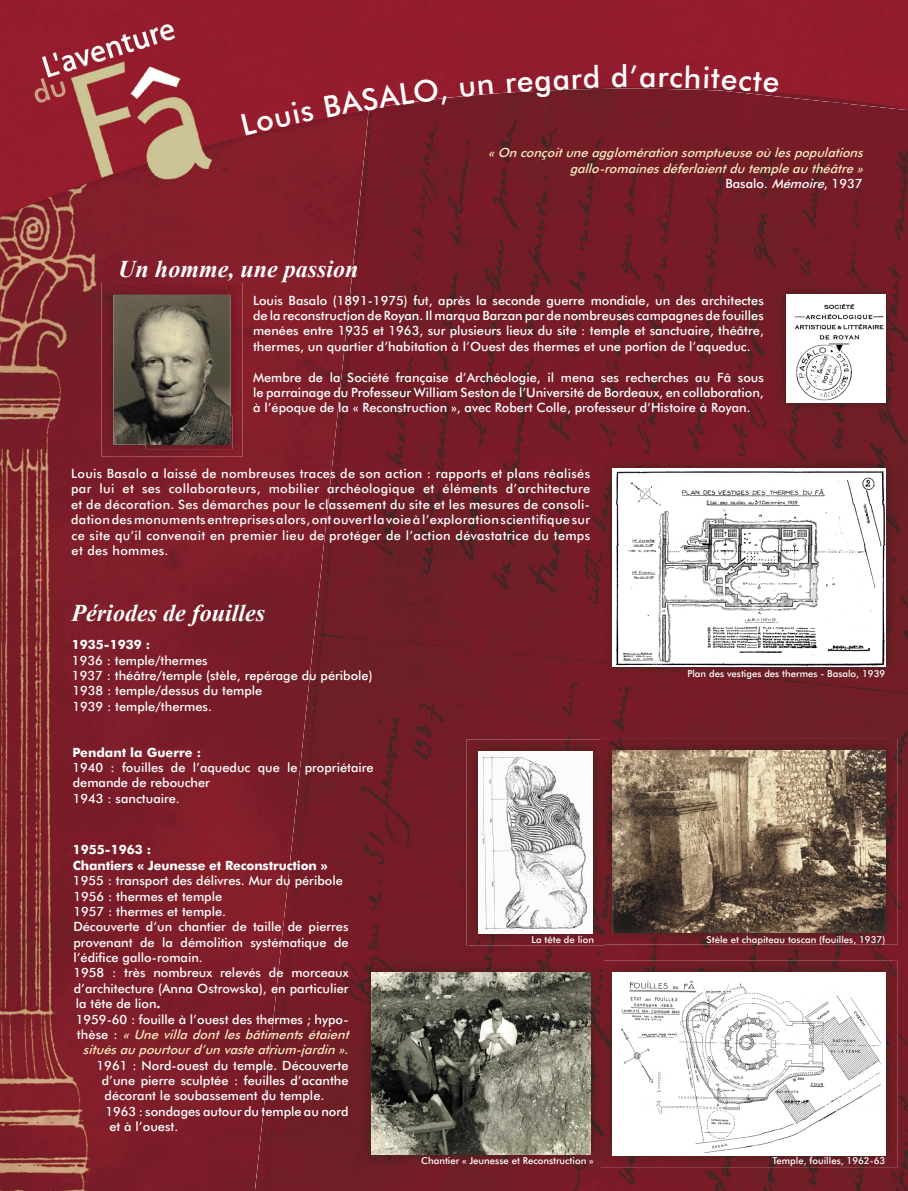
<style>
.page{position:relative;width:908px;height:1191px;background:#fff}
.page>*{position:absolute;margin:0;border:0;box-sizing:border-box;transform-origin:0 0}
.t1{font:500 30px "Futura BT";color:#fff}
.t2{font:italic 700 24px "Times New Roman";color:#fff}
.t3{font:500 12.8px/15.4px "Futura BT";color:#fff;text-align:justify}
.t4{font:italic 500 12.8px "Futura BT";color:#f6e9bd}
.t5{font:700 12.8px/15.4px "Futura BT";letter-spacing:-.01em;color:#fff}
.t6{font:500 9.6px "Futura BT";color:#fff}
.s1{font-style:italic}
.s2{font-weight:700}
.s3{font-style:normal;color:#fff}
</style>
<div class="page">
<img style="left:0;top:0;width:907px;height:1191px">
<div style="left:255px;top:1047px;width:113px;height:144px;background:#701e26"></div>
<img style="left:368px;top:1162px;width:539px;height:29px">
<img style="left:893px;top:103px;width:14px;height:1059px">
<img style="left:269px;top:918px;width:99px;height:130px">
<div style="left:368px;top:747px;width:99px;height:213px;background:#741c26"></div>
<img style="left:467px;top:944px;width:426px;height:16px">
<div style="left:283px;top:790px;width:85px;height:129px;background:#751c26"></div>
<div style="left:297px;top:647px;width:71px;height:143px;background:#6f1f26"></div>
<img style="left:368px;top:175px;width:142px;height:572px">
<img style="left:510px;top:318px;width:99px;height:421px">
<div style="left:609px;top:678px;width:284px;height:61px;background:#711e26"></div>
<img style="left:311px;top:518px;width:57px;height:129px">
<img style="left:325px;top:389px;width:43px;height:129px">
<img style="left:609px;top:318px;width:142px;height:138px">
<img style="left:751px;top:404px;width:142px;height:52px">
<img style="left:751px;top:89px;width:28px;height:315px">
<img style="left:339px;top:246px;width:29px;height:143px">
<img style="left:510px;top:175px;width:141px;height:143px">
<div style="left:651px;top:103px;width:100px;height:215px;background:#761c27"></div>
<div style="left:779px;top:103px;width:114px;height:180px;background:#771c27"></div>
<img style="left:354px;top:117px;width:14px;height:129px">
<div style="left:368px;top:103px;width:284px;height:72px;background:#741c26"></div>
<img style="left:447px;top:89px;width:304px;height:14px">
<img style="left:779px;top:89px;width:72px;height:14px">
<img style="left:774px;top:283px;width:122px;height:131px">
<img style="left:786px;top:295px;width:98px;height:107px">
<img style="left:101px;top:283px;width:141px;height:13px">
<img style="left:101px;top:296px;width:14px;height:160px">
<img style="left:228px;top:296px;width:14px;height:160px">
<img style="left:115px;top:444px;width:113px;height:12px">
<img style="left:113px;top:295px;width:117px;height:149px">
<img style="left:600px;top:456px;width:296px;height:222px">
<img style="left:612px;top:468px;width:272px;height:198px">
<img style="left:604px;top:739px;width:292px;height:205px">
<img style="left:612px;top:751px;width:272px;height:181px">
<img style="left:359px;top:960px;width:241px;height:206px">
<img style="left:371px;top:972px;width:219px;height:182px">
<img style="left:600px;top:960px;width:296px;height:207px">
<img style="left:612px;top:972px;width:272px;height:183px">
<img style="left:466px;top:739px;width:138px;height:206px">
<img style="left:600px;top:739px;width:4px;height:205px">
<img style="left:478px;top:751px;width:114px;height:182px">
<img style="left:220px;top:415px;width:12px;height:34px">
<img style="left:145px;top:444px;width:75px;height:5px">
<img style="left:145px;top:415px;width:85px;height:29px">
<svg style="left:241px;top:101px;width:73px;height:34px;background:#911c2c"></svg>
<svg style="left:324px;top:78px;width:123px;height:39px;background:#8d1c2c"></svg>
<svg style="left:459px;top:65px;width:139px;height:33px;background:#8a1d2d"></svg>
<svg style="left:611px;top:64px;width:15px;height:24px"></svg>
<svg style="left:659px;top:65px;width:119px;height:28px;background:#901d2d"></svg>
<h1 class="t1" style="left:629px;top:58px;width:29px">’a</h1>
<h2 class="t2" style="left:118px;top:255px;width:242px">Un homme, une passion</h2>
<p class="t4" style="left:488px;top:145px;width:380px">«Onconçoituneagglomérationsomptueuseoùlespopulations</p>
<p class="t4" style="left:569px;top:160px;width:298px">gallo-romainesdéferlaientdutempleauthéâtre»</p>
<p class="t3" style="left:725px;top:176px;width:139px">Basalo. <span class="s1">Mémoire</span>, 1937</p>
<p class="t3" style="left:253px;top:292px;width:512px">Louis Basalo (1891-1975) fut, après la seconde guerre mondiale, un des architectes de la reconstruction de Royan. Il marqua Barzan par de nombreuses campagnes de fouilles menées entre 1935 et 1963, sur plusieurs lieux du site : temple et sanctuaire, théâtre, thermes, un quartier d’habitation à l’Ouest des thermes et une portion de l’aqueduc.</p>
<p class="t3" style="left:253px;top:369px;width:512px">Membre de la Société française d’Archéologie, il mena ses recherches au Fâ sous le parrainage du Professeur William Seston de l’Université de Bordeaux, en collaboration, à l’époque de la « Reconstruction », avec Robert Colle, professeur d’Histoire à Royan.</p>
<p class="t3" style="left:71px;top:466px;width:520px">Louis Basalo a laissé de nombreuses traces de son action : rapports et plans réalisés par lui et ses collaborateurs, mobilier archéologique et éléments d’architecture et de décoration. Ses démarches pour le classement du site et les mesures de consoli&shy;dation des monuments entreprises alors, ont ouvert la voie à l’exploration scientifique sur ce site qu’il convenait en premier lieu de protéger de l’action dévastatrice du temps et des hommes.</p>
<h2 class="t2" style="left:72px;top:599px;width:195px">Périodes de fouilles</h2>
<p class="t5" style="left:72px;top:637px;width:80px">1935-1939 :</p>
<p class="t3" style="left:72px;top:652px;width:302px;text-align:left">1936 : temple/thermes<br>1937 : théâtre/temple (stèle, repérage du péribole)<br>1938 : temple/dessus du temple<br>1939 : temple/thermes.</p>
<p class="t5" style="left:72px;top:744px;width:130px">Pendant la Guerre :</p>
<p class="t3" style="left:72px;top:759px;width:303px;text-align:left">1940 : fouilles de l’aqueduc que le propriétaire demande de reboucher<br>1943 : sanctuaire.</p>
<p class="t5" style="left:73px;top:842px;width:256px">1955-1963 :<br>Chantiers « Jeunesse et Reconstruction »</p>
<p class="t3" style="left:73px;top:873px;width:271px">1955 : transport des délivres. Mur du péribole</p>
<p class="t3" style="left:73px;top:888px;width:150px">1956 : thermes et temple</p>
<p class="t3" style="left:73px;top:903px;width:154px">1957 : thermes et temple.</p>
<p class="t3" style="left:73px;top:919px;width:276px">Découverte d’un chantier de taille de pierres</p>
<p class="t3" style="left:73px;top:934px;width:276px">provenant de la démolition systématique de</p>
<p class="t3" style="left:73px;top:949px;width:131px">l’édifice gallo-romain.</p>
<p class="t3" style="left:73px;top:965px;width:276px">1958 : très nombreux relevés de morceaux</p>
<p class="t3" style="left:74px;top:980px;width:276px">d’architecture (Anna Ostrowska), en particulier</p>
<p class="t3" style="left:76px;top:995px;width:86px">la tête de lion<span class="s2">.</span></p>
<p class="t3" style="left:76px;top:1011px;width:274px">1959-60 : fouille à l’ouest des thermes ; hypo-</p>
<p class="t4" style="left:77px;top:1026px;width:277px"><span class="s3">t h è s e :</span> « Une villa dont les bâtiments étaient</p>
<p class="t4" style="left:83px;top:1042px;width:267px">situésaupourtourd’unvasteatrium-jardin»<span class="s3">.</span></p>
<p class="t3" style="left:96px;top:1057px;width:253px">1961 : Nord-ouest du temple. Découverte</p>
<p class="t3" style="left:102px;top:1072px;width:248px">d’une pierre sculptée : feuilles d’acanthe</p>
<p class="t3" style="left:104px;top:1088px;width:221px">décorant le soubassement du temple.</p>
<p class="t3" style="left:105px;top:1103px;width:244px">1963 : sondages autour du temple au nord</p>
<p class="t3" style="left:109px;top:1118px;width:70px">et à l’ouest.</p>
<p class="t6" style="left:531px;top:934px;width:64px">La tête de lion</p>
<p class="t6" style="left:687px;top:668px;width:199px">Plan des vestiges des thermes - Basalo, 1939</p>
<p class="t6" style="left:706px;top:934px;width:180px">Stèle et chapiteau toscan (fouilles, 1937)</p>
<p class="t6" style="left:421px;top:1155px;width:174px">Chantier « Jeunesse et Reconstruction »</p>
<p class="t6" style="left:772px;top:1155px;width:114px">Temple, fouilles, 1962-63</p>
</div>
